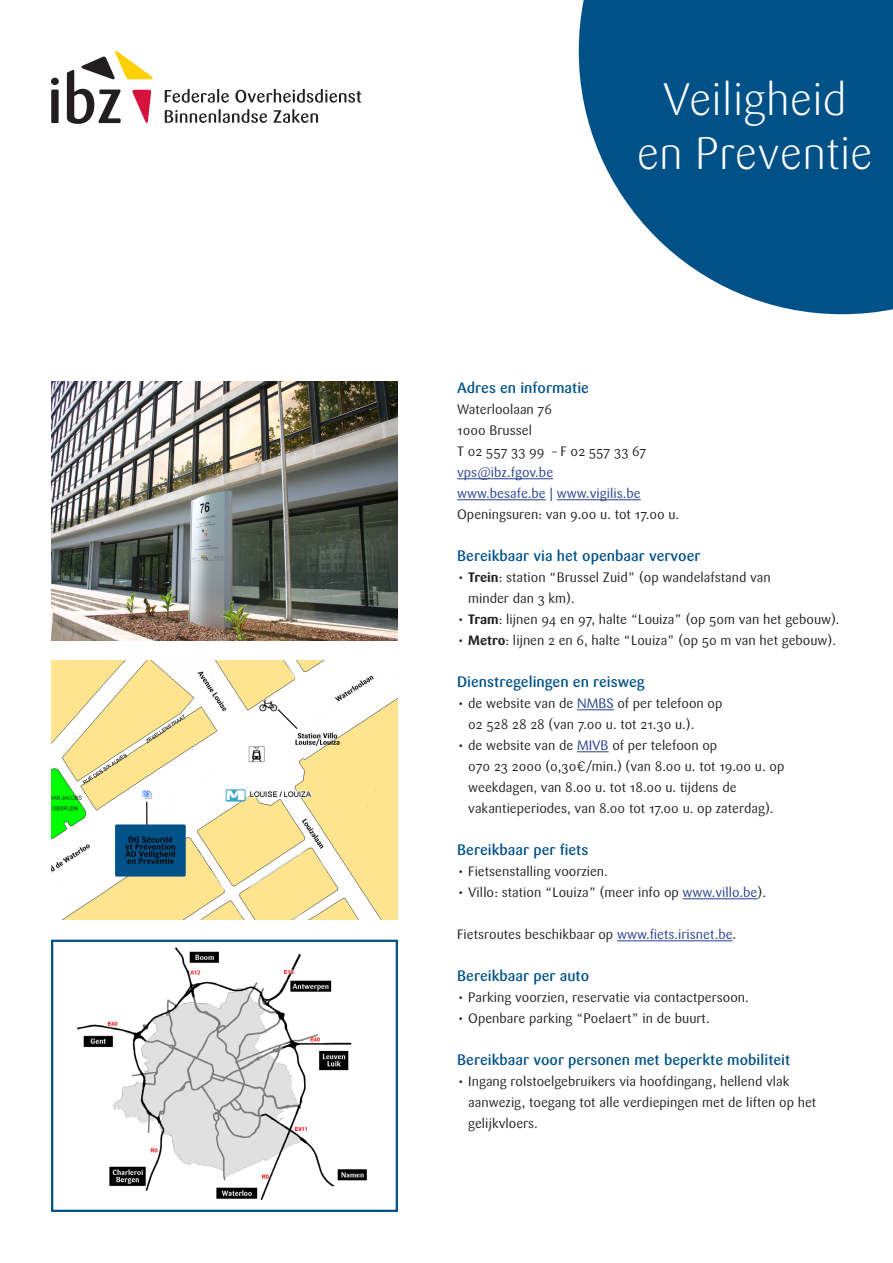
<style>
.page{position:relative;width:893px;height:1263px;background:#fff}
.page>*{position:absolute;margin:0;border:0;box-sizing:border-box;transform-origin:0 0}
.t1{font:300 45px "Sari";color:#fff}
.t2{font:500 15px "Sari";color:#005187}
.t3{font:13.5px/21px "Sari";color:#231f20}
.t4{font:13.5px "Sari";color:#253f8e}
.s1{font-weight:700}
.s2{color:#253f8e}
</style>
<div class="page">
<svg style="left:51px;top:51px;width:310px;height:73px"></svg>
<hr style="left:457px;top:478px;width:96px;height:1px;background:#253f8e">
<hr style="left:457px;top:499px;width:89px;height:1px;background:#253f8e">
<hr style="left:557px;top:499px;width:84px;height:1px;background:#253f8e">
<hr style="left:577px;top:709px;width:37px;height:1px;background:#253f8e">
<hr style="left:577px;top:751px;width:32px;height:1px;background:#253f8e">
<hr style="left:683px;top:898px;width:74px;height:1px;background:#253f8e">
<hr style="left:617px;top:940px;width:116px;height:1px;background:#253f8e">
<svg style="left:579px;top:0;width:314px;height:314px;fill:#005187"></svg>
<img style="left:77px;top:947px;width:290px;height:253px">
<div style="left:51px;top:940px;width:347px;height:272px;border:2px solid #005187"></div>
<img style="left:51px;top:381px;width:347px;height:260px">
<img style="left:51px;top:660px;width:347px;height:260px">
<p class="t1" style="left:663px;top:74px;width:185px">Veiligheid</p>
<p class="t1" style="left:637px;top:128px;width:238px">en Preventie</p>
<p class="t2" style="left:457px;top:378px;width:133px">Adres en informatie</p>
<p class="t3" style="left:457px;top:398px;width:97px">Waterloolaan 76</p>
<p class="t3" style="left:457px;top:419px;width:76px">1000 Brussel</p>
<p class="t3" style="left:457px;top:440px;width:191px">T 02 557 33 99 – F 02 557 33 67</p>
<p class="t4" style="left:457px;top:464px;width:98px">vps@ibz.fgov.be</p>
<p class="t4" style="left:457px;top:485px;width:185px">www.besafe.be | www.vigilis.be</p>
<p class="t3" style="left:457px;top:503px;width:224px">Openingsuren: van 9.00 u. tot 17.00 u.</p>
<p class="t2" style="left:457px;top:546px;width:245px">Bereikbaar via het openbaar vervoer</p>
<p class="t3" style="left:468px;top:566px;width:304px;text-indent:-11px">• <span class="s1">Trein</span>: station “Brussel Zuid” (op wandelafstand van minder dan 3 km).</p>
<p class="t3" style="left:457px;top:608px;width:384px">• <span class="s1">Tram</span>: lijnen 94 en 97, halte “Louiza” (op 50m van het gebouw).</p>
<p class="t3" style="left:457px;top:629px;width:380px">• <span class="s1">Metro</span>: lijnen 2 en 6, halte “Louiza” (op 50 m van het gebouw).</p>
<p class="t2" style="left:457px;top:672px;width:189px">Dienstregelingen en reisweg</p>
<p class="t3" style="left:468px;top:692px;width:256px;text-indent:-11px">• de website van de <span class="s2">NMBS</span> of per telefoon op<br>02 528 28 28 (van 7.00 u. tot 21.30 u.).</p>
<p class="t3" style="left:468px;top:734px;width:318px;text-indent:-11px">• de website van de <span class="s2">MIVB</span> of per telefoon op<br>070 23 2000 (0,30€/min.) (van 8.00 u. tot 19.00 u. op weekdagen, van 8.00 u. tot 18.00 u. tijdens de vakantieperiodes, van 8.00 tot 17.00 u. op zaterdag).</p>
<p class="t2" style="left:457px;top:840px;width:133px">Bereikbaar per fiets</p>
<p class="t3" style="left:457px;top:860px;width:152px">• Fietsenstalling voorzien.</p>
<p class="t3" style="left:457px;top:881px;width:310px">• Villo: station “Louiza” (meer info op <span class="s2">www.villo.be</span>).</p>
<p class="t3" style="left:457px;top:923px;width:281px">Fietsroutes beschikbaar op <span class="s2">www.fiets.irisnet.be</span>.</p>
<p class="t2" style="left:457px;top:966px;width:133px">Bereikbaar per auto</p>
<p class="t3" style="left:457px;top:986px;width:293px">• Parking voorzien, reservatie via contactpersoon.</p>
<p class="t3" style="left:457px;top:1007px;width:254px">• Openbare parking “Poelaert” in de buurt.</p>
<p class="t2" style="left:457px;top:1050px;width:335px">Bereikbaar voor personen met beperkte mobiliteit</p>
<p class="t3" style="left:468px;top:1070px;width:350px;text-indent:-11px">• Ingang rolstoelgebruikers via hoofdingang, hellend vlak aanwezig, toegang tot alle verdiepingen met de liften op het gelijkvloers.</p>
</div>
